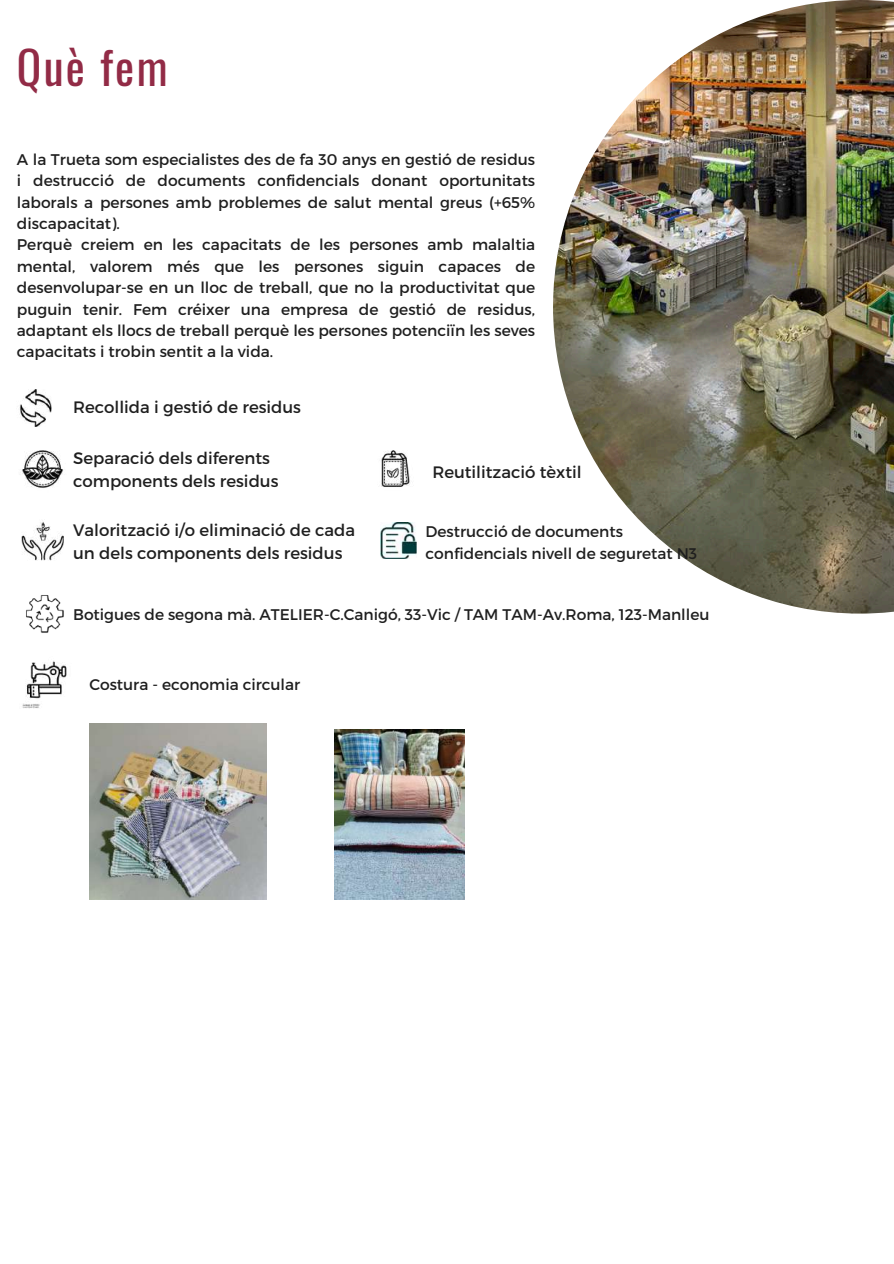
<style>
.page{position:relative;width:894px;height:1264px;background:#fff}
.page>*{position:absolute;margin:0;border:0;box-sizing:border-box;transform-origin:0 0}
.t1{font:45.3px "Oswald";letter-spacing:.05em;color:#922b46}
.t2{font:16.5px/22.5px "Montserrat";color:#1f1f1f}
.t3{font:15.45px/21.3px "Montserrat";color:#1f1f1f}
</style>
<div class="page">
<img style="left:553px;top:0;width:340px;height:613px">
<img style="left:19px;top:389px;width:33px;height:37px">
<img style="left:22px;top:450px;width:41px;height:38px">
<img style="left:381px;top:450px;width:29px;height:37px">
<img style="left:22px;top:522px;width:41px;height:39px">
<img style="left:380px;top:522px;width:36px;height:36px">
<img style="left:26px;top:595px;width:38px;height:38px">
<img style="left:22px;top:661px;width:45px;height:48px">
<img style="left:89px;top:723px;width:177px;height:177px">
<img style="left:334px;top:729px;width:130px;height:170px">
<h1 class="t1" style="left:17px;top:32px;width:152px">Què fem</h1>
<p class="t3" style="left:17px;top:148px;width:519px">A la Trueta som especialistes des de fa 30 anys en gestió de residus i destrucció de documents confidencials donant oportunitats laborals a persones amb problemes de salut mental greus (+65% discapacitat).<br>Perquè creiem en les capacitats de les persones amb malaltia mental, valorem més que les persones siguin capaces de desenvolupar-se en un lloc de treball, que no la productivitat que puguin tenir. Fem créixer una empresa de gestió de residus, adaptant els llocs de treball perquè les persones potenciïn les seves capacitats i trobin sentit a la vida.</p>
<p class="t2" style="left:73px;top:395px;width:229px">Recollida i gestió de residus</p>
<p class="t2" style="left:73px;top:446px;width:207px">Separació dels diferents components dels residus</p>
<p class="t2" style="left:432px;top:460px;width:151px">Reutilització tèxtil</p>
<p class="t2" style="left:73px;top:518px;width:283px">Valorització i/o eliminació de cada un dels components dels residus</p>
<p class="t3" style="left:425px;top:520px;width:273px">Destrucció de documents confidencials nivell de seguretat N3</p>
<p class="t3" style="left:73px;top:603px;width:637px">Botigues de segona mà. ATELIER-C.Canigó, 33-Vic / TAM TAM-Av.Roma, 123-Manlleu</p>
<p class="t3" style="left:89px;top:673px;width:212px">Costura - economia circular</p>
</div>
